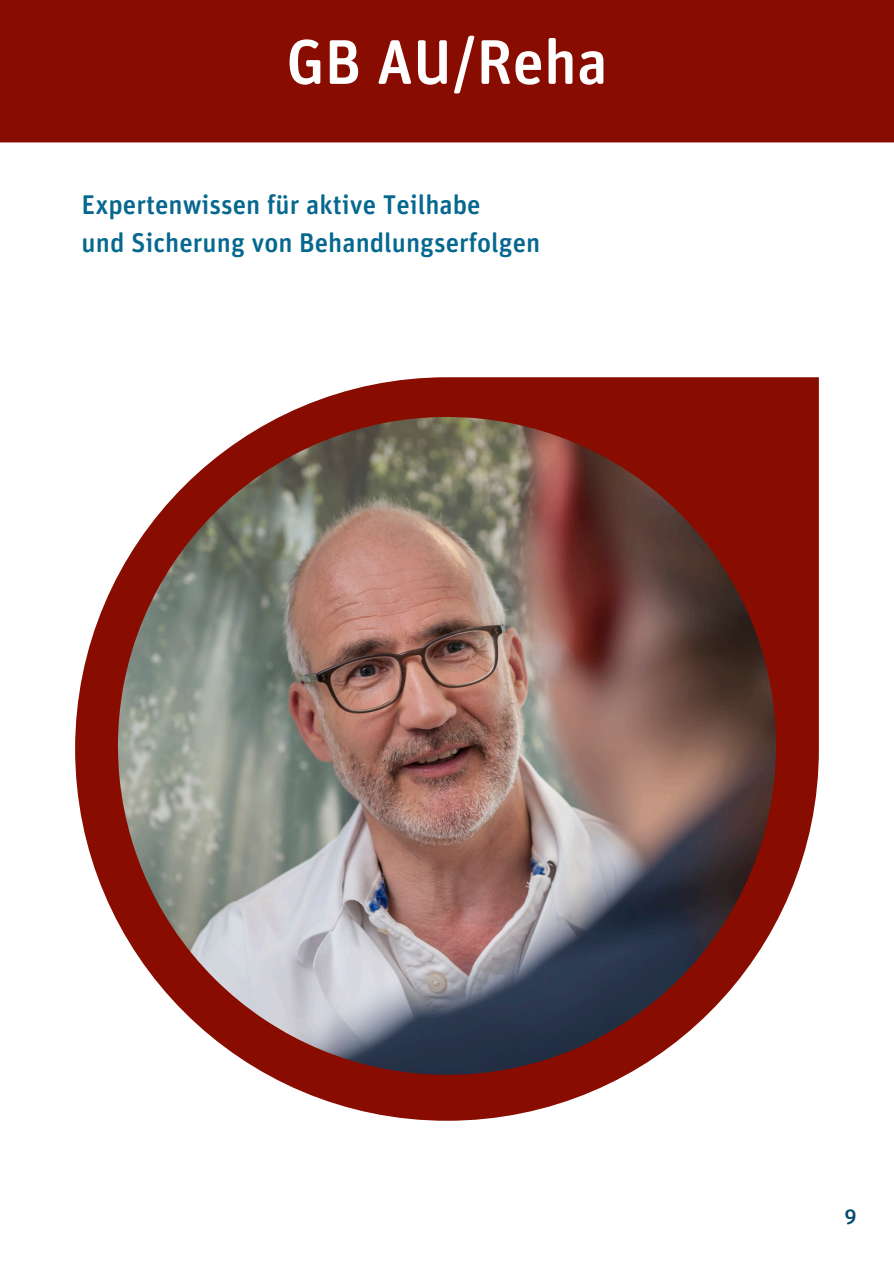
<style>
.page{position:relative;width:894px;height:1264px;background:#fff}
.page>*{position:absolute;margin:0;border:0;box-sizing:border-box;transform-origin:0 0}
.t1{font:500 63px "Unit Rounded OT";color:#fff}
.t2{font:500 27px "Unit Rounded OT";color:#06688f}
.t3{font:500 21px "Unit Rounded OT";color:#004b6e}
</style>
<div class="page">
<div style="left:0;top:0;width:893px;height:142px;background:#890c00"></div>
<svg style="left:75px;top:377px;width:743px;height:743px"></svg>
<img style="left:118px;top:417px;width:657px;height:657px">
<h1 class="t1" style="left:286px;top:34px;width:323px">GB AU/Reha</h1>
<p class="t2" style="left:82px;top:193px;width:400px">Expertenwissen für aktive Teilhabe</p>
<p class="t2" style="left:82px;top:230px;width:460px">und Sicherung von Behandlungserfolgen</p>
<p class="t3" style="left:844px;top:1206px;width:14px">9</p>
</div>
